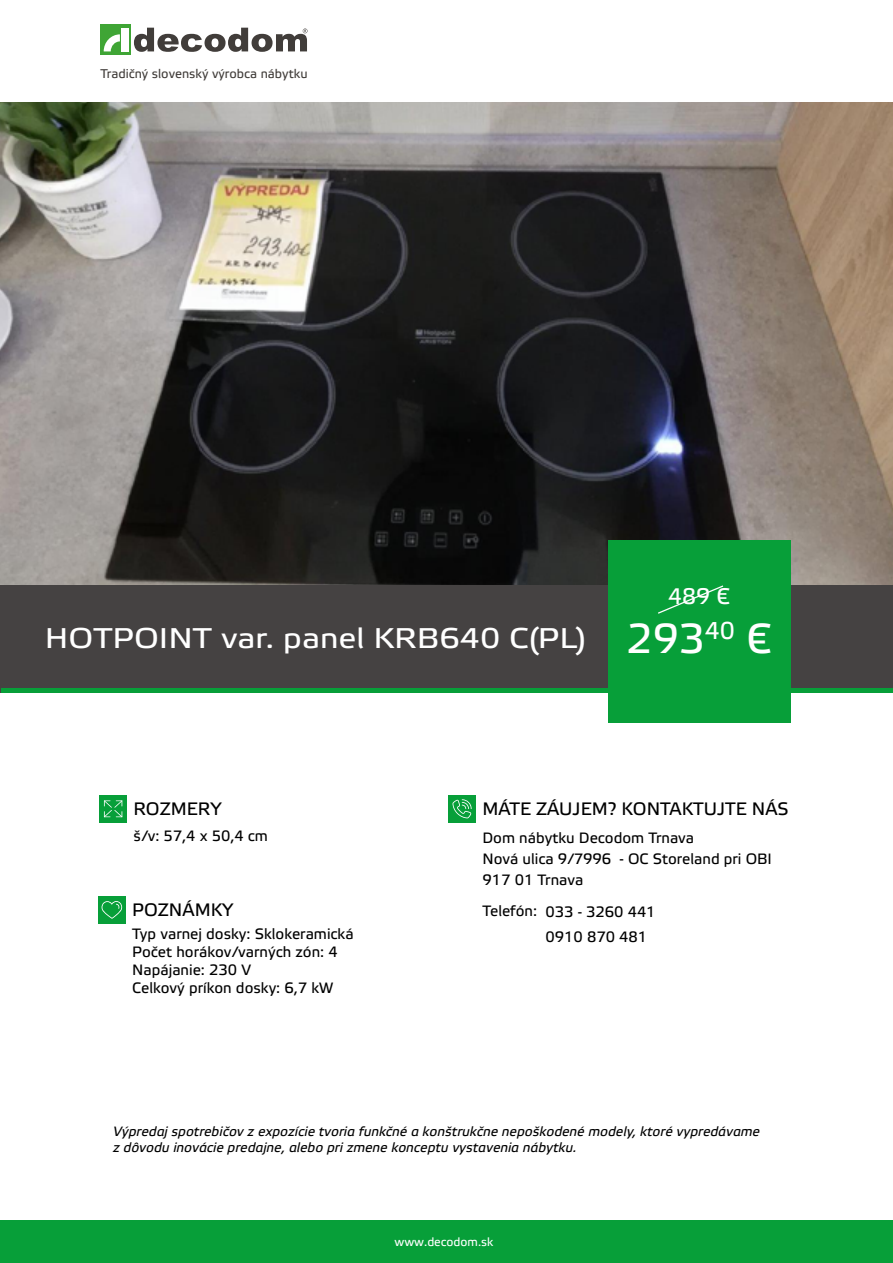
<style>
.page{position:relative;width:893px;height:1263px;background:#fff}
.page>*{position:absolute;margin:0;border:0;box-sizing:border-box;transform-origin:0 0}
.t1{font:28.5px "Etelka Text Pro";color:#fff;scale:1.14 1}
.t2{font:22.5px "Etelka Text Pro";color:#fff}
.t3{font:18px "Etelka Text Pro";color:#000}
.t4{font:15px/18px "Etelka Text Pro";color:#000}
.t5{font:italic 13.5px/16.2px "Etelka Text Pro";color:#000}
.t6{font:12.6px "Etelka Text Pro";color:#413d3a}
.t7{font:12px "Etelka Text Pro";color:#fff}
.s1{font-size:41.7px}
</style>
<div class="page">
<img style="left:1px;top:102px;width:892px;height:483px">
<div style="left:1px;top:585px;width:892px;height:108px;background:#454242"></div>
<div style="left:2px;top:688px;width:891px;height:5px;background:#079f39"></div>
<div style="left:608px;top:540px;width:182px;height:182px;background:#079f39"></div>
<svg style="left:658px;top:585px;width:66px;height:29px"></svg>
<div style="left:1px;top:1220px;width:892px;height:43px;background:#079f39"></div>
<div style="left:100px;top:795px;width:27px;height:27px;background:#079f39"></div>
<svg style="left:104px;top:800px;width:18px;height:17px"></svg>
<div style="left:100px;top:24px;width:31px;height:31px;background:#3fa535"></div>
<svg style="left:134px;top:28px;width:174px;height:24px"></svg>
<div style="left:121px;top:28px;width:7px;height:23px;background:#fff"></div>
<svg style="left:104px;top:34px;width:16px;height:17px"></svg>
<div style="left:98px;top:896px;width:27px;height:27px;background:#079f39"></div>
<svg style="left:102px;top:901px;width:20px;height:18px"></svg>
<div style="left:448px;top:795px;width:28px;height:27px;background:#079f39"></div>
<svg style="left:452px;top:799px;width:20px;height:19px"></svg>
<p class="t6" style="left:100px;top:67px;width:209px">Tradičný slovenský výrobca nábytku</p>
<h2 class="t2" style="left:668px;top:585px;width:63px">489 €</h2>
<h1 class="t1" style="left:45px;top:623px;width:639px">HOTPOINT var. panel KRB640 C(PL) <span class="s1">293</span><sup>40</sup> <span class="s1">€</span></h1>
<p class="t3" style="left:134px;top:799px;width:90px">ROZMERY</p>
<p class="t4" style="left:134px;top:828px;width:136px">š/v: 57,4 x 50,4 cm</p>
<p class="t3" style="left:132px;top:900px;width:103px">POZNÁMKY</p>
<p class="t4" style="left:132px;top:926px;width:223px">Typ varnej dosky: Sklokeramická<br>Počet horákov/varných zón: 4<br>Napájanie: 230 V<br>Celkový príkon dosky: 6,7 kW</p>
<p class="t3" style="left:482px;top:799px;width:308px">MÁTE ZÁUJEM? KONTAKTUJTE NÁS</p>
<p class="t4" style="left:482px;top:828px;width:291px;line-height:21px">Dom nábytku Decodom Trnava<br>Nová ulica 9/7996 - OC Storeland pri OBI<br>917 01 Trnava</p>
<p class="t4" style="left:545px;top:899px;width:112px;line-height:25.7px;text-indent:-63px">Telefón: 033 - 3260 441<br>0910 870 481</p>
<p class="t5" style="left:113px;top:1124px;width:648px">Výpredaj spotrebičov z expozície tvoria funkčné a konštrukčne nepoškodené modely, ktoré vypredávame z dôvodu inovácie predajne, alebo pri zmene konceptu vystavenia nábytku.</p>
<p class="t7" style="left:395px;top:1235px;width:100px">www.decodom.sk</p>
</div>
